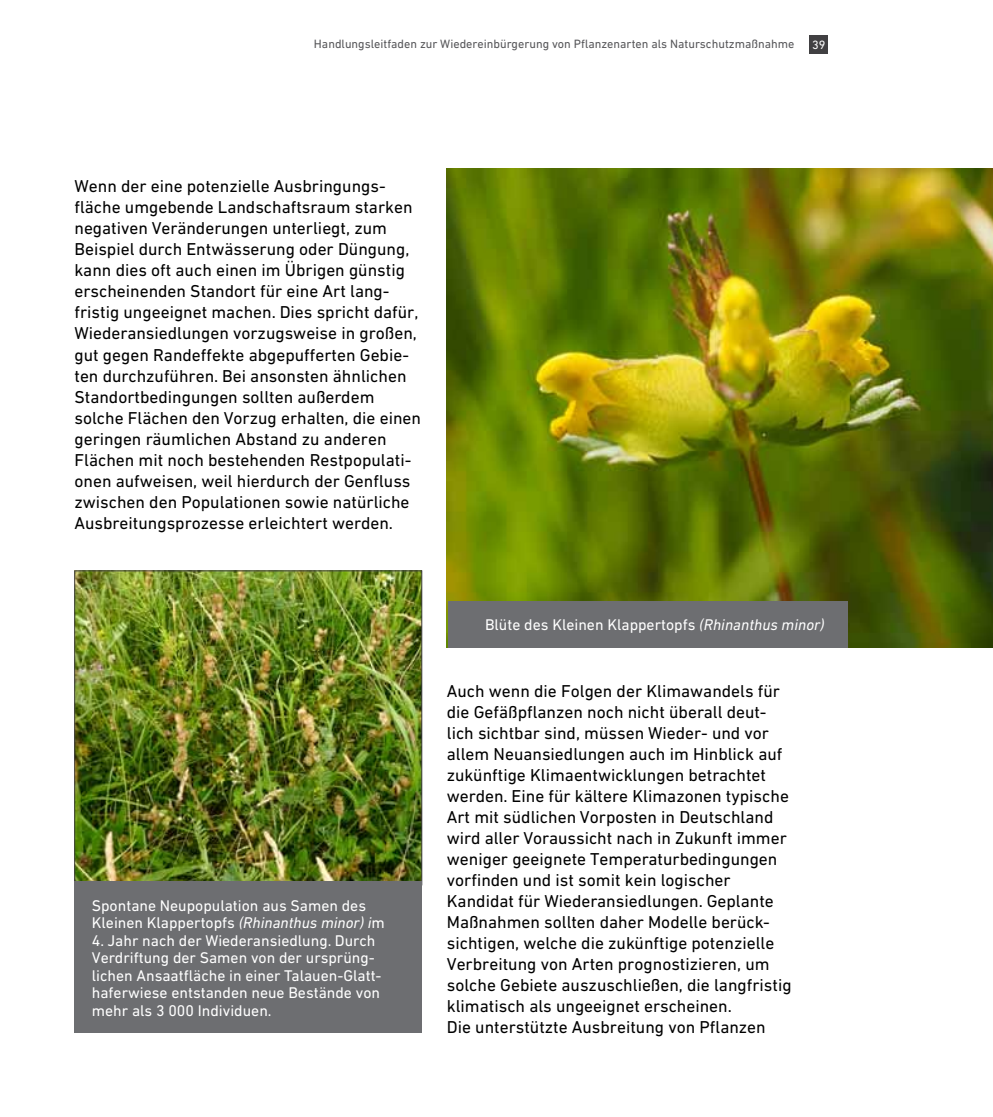
<style>
.page{position:relative;width:993px;height:1117px;background:#fff}
.page>*{position:absolute;margin:0;border:0;box-sizing:border-box;transform-origin:0 0}
.t1{font:17.5px/21px "DIN Next W1 G";color:#000}
.t2{font:15.75px/17.5px "DIN Next W1 G";color:#fff}
.t3{font:12.25px "DIN Next W1 G";color:#565659}
.t4{font:12.25px "DIN Next W1 G";color:#fff}
.s1{font-style:italic}
</style>
<div class="page">
<div style="left:809px;top:35px;width:19px;height:19px;background:#414042"></div>
<img style="left:446px;top:169px;width:546px;height:478px">
<div style="left:447px;top:601px;width:399px;height:46px;background:#6d6e71"></div>
<img style="left:76px;top:572px;width:344px;height:309px">
<div style="left:74px;top:881px;width:348px;height:151px;background:#6d6e71"></div>
<p class="t3" style="left:314px;top:37px;width:482px">Handlungsleitfaden zur Wiedereinbürgerung von Pflanzenarten als Naturschutzmaßnahme</p>
<p class="t4" style="left:811px;top:38px;width:15px">39</p>
<p class="t1" style="left:74px;top:176px;width:348px">Wenn der eine potenzielle Ausbringungs&shy;fläche umgebende Landschaftsraum starken negativen Veränderungen unterliegt, zum Beispiel durch Entwässerung oder Düngung, kann dies oft auch einen im Übrigen günstig erscheinenden Standort für eine Art lang&shy;fristig ungeeignet machen. Dies spricht dafür, Wiederansiedlungen vorzugsweise in großen, gut gegen Randeffekte abgepufferten Gebie&shy;ten durchzuführen. Bei ansonsten ähnlichen Standortbedingungen sollten außerdem solche Flächen den Vorzug erhalten, die einen geringen räumlichen Abstand zu anderen Flächen mit noch bestehenden Restpopulati&shy;onen aufweisen, weil hierdurch der Genfluss zwischen den Populationen sowie natürliche Ausbreitungsprozesse erleichtert werden.</p>
<p class="t2" style="left:92px;top:896px;width:294px">Spontane Neupopulation aus Samen des<br>Kleinen Klappertopfs <span class="s1">(Rhinanthus minor) i</span>m</p>
<p class="t2" style="left:92px;top:931px;width:291px">4. Jahr nach der Wiederansiedlung. Durch Verdriftung der Samen von der ursprüng&shy;lichen Ansaatfläche in einer Talauen-Glatt&shy;haferwiese entstanden neue Bestände von mehr als 3 000 Individuen.</p>
<p class="t2" style="left:485px;top:615px;width:341px">Blüte des Kleinen Klappertopfs <span class="s1">(Rhinanthus minor)</span></p>
<p class="t1" style="left:446px;top:680px;width:346px">Auch wenn die Folgen der Klimawandels für die Gefäßpflanzen noch nicht überall deut&shy;lich sichtbar sind, müssen Wieder- und vor allem Neuansiedlungen auch im Hinblick auf zukünftige Klimaentwicklungen betrachtet werden. Eine für kältere Klimazonen typische Art mit südlichen Vorposten in Deutschland wird aller Voraussicht nach in Zukunft immer weniger geeignete Temperaturbedingungen vorfinden und ist somit kein logischer Kandidat für Wiederansiedlungen. Geplante Maßnahmen sollten daher Modelle berück&shy;sichtigen, welche die zukünftige potenzielle Verbreitung von Arten prognostizieren, um solche Gebiete auszuschließen, die langfristig klimatisch als ungeeignet erscheinen.<br>Die unterstützte Ausbreitung von Pflanzen</p>
</div>
